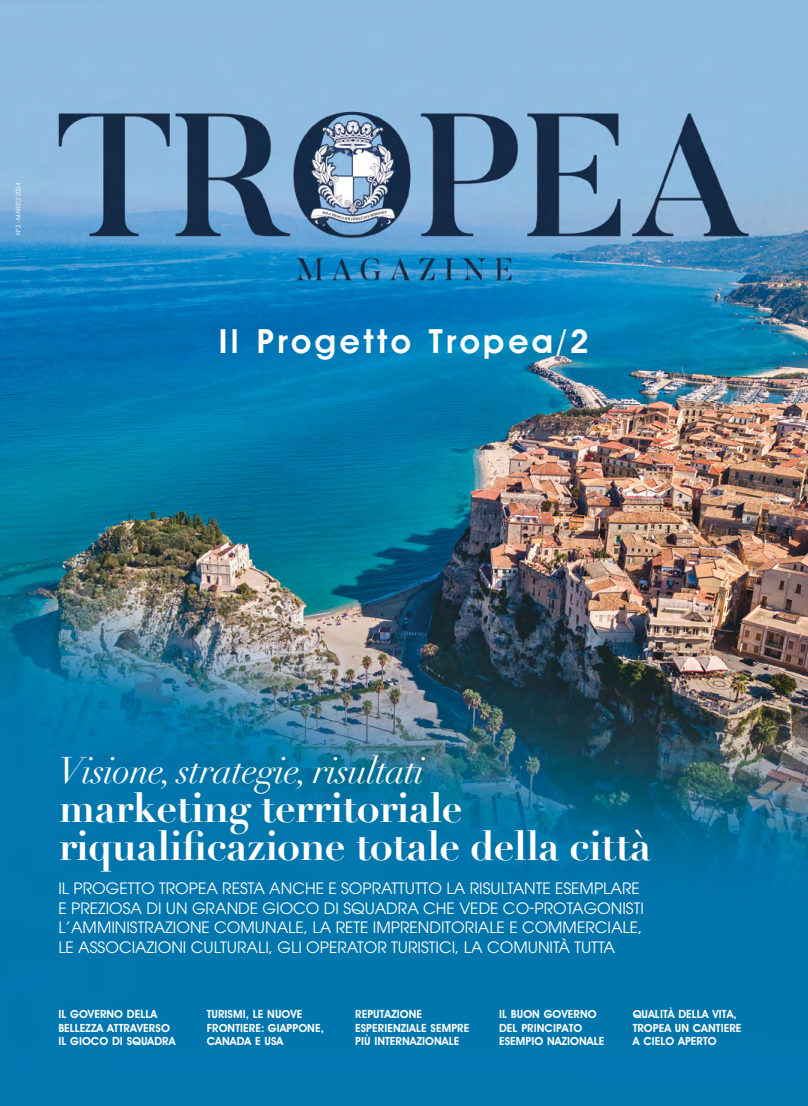
<style>
.page{position:relative;width:808px;height:1106px;background:#fff}
.page>*{position:absolute;margin:0;border:0;box-sizing:border-box;transform-origin:0 0}
.t1{font:700 41.4px/38.7px "Didot";letter-spacing:-.02em;color:#fff}
.t2{font:italic 36.3px "Didot";letter-spacing:-.02em;color:#fff}
.t3{font:33.15px "ITC Avant Garde Normal";letter-spacing:.1em;color:#fff}
.t4{font:15.6px/19.8px "ITC Avant Garde Pro";color:#fff}
.t5{font:11.25px/13.5px "ITC Avant Garde Normal";color:#fff}
.t6{font:6px "ITC Avant Garde Pro";color:#fff}
</style>
<div class="page">
<img style="left:0;top:0;width:808px;height:1106px">
<p class="t6" style="left:14px;top:235px;width:54px;rotate:-90deg">N°2 - MARZO 2024</p>
<h3 class="t3" style="left:219px;top:321px;width:372px">Il Progetto Tropea/2</h3>
<h2 class="t2" style="left:58px;top:748px;width:368px">Visione, strategie, risultati</h2>
<h1 class="t1" style="left:58px;top:788px;width:594px">marketing territoriale riqualificazione totale della città</h1>
<p class="t4" style="left:58px;top:878px;width:587px">IL PROGETTO TROPEA RESTA ANCHE E SOPRATTUTTO LA RISULTANTE ESEMPLARE E PREZIOSA DI UN GRANDE GIOCO DI SQUADRA CHE VEDE CO-PROTAGONISTI L’AMMINISTRAZIONE COMUNALE, LA RETE IMPRENDITORIALE E COMMERCIALE, LE ASSOCIAZIONI CULTURALI, GLI OPERATOR TURISTICI, LA COMUNITÀ TUTTA</p>
<p class="t5" style="left:58px;top:1007px;width:119px">IL GOVERNO DELLA<br>BELLEZZA ATTRAVERSO<br>IL GIOCO DI SQUADRA</p>
<p class="t5" style="left:207px;top:1007px;width:119px">TURISMI, LE NUOVE<br>FRONTIERE: GIAPPONE,<br>CANADA E USA</p>
<p class="t5" style="left:355px;top:1007px;width:116px">REPUTAZIONE<br>ESPERIENZIALE SEMPRE<br>PIÙ INTERNAZIONALE</p>
<p class="t5" style="left:499px;top:1007px;width:107px">IL BUON GOVERNO<br>DEL PRINCIPATO<br>ESEMPIO NAZIONALE</p>
<p class="t5" style="left:633px;top:1007px;width:110px">QUALITÀ DELLA VITA,<br>TROPEA UN CANTIERE<br>A CIELO APERTO</p>
</div>
